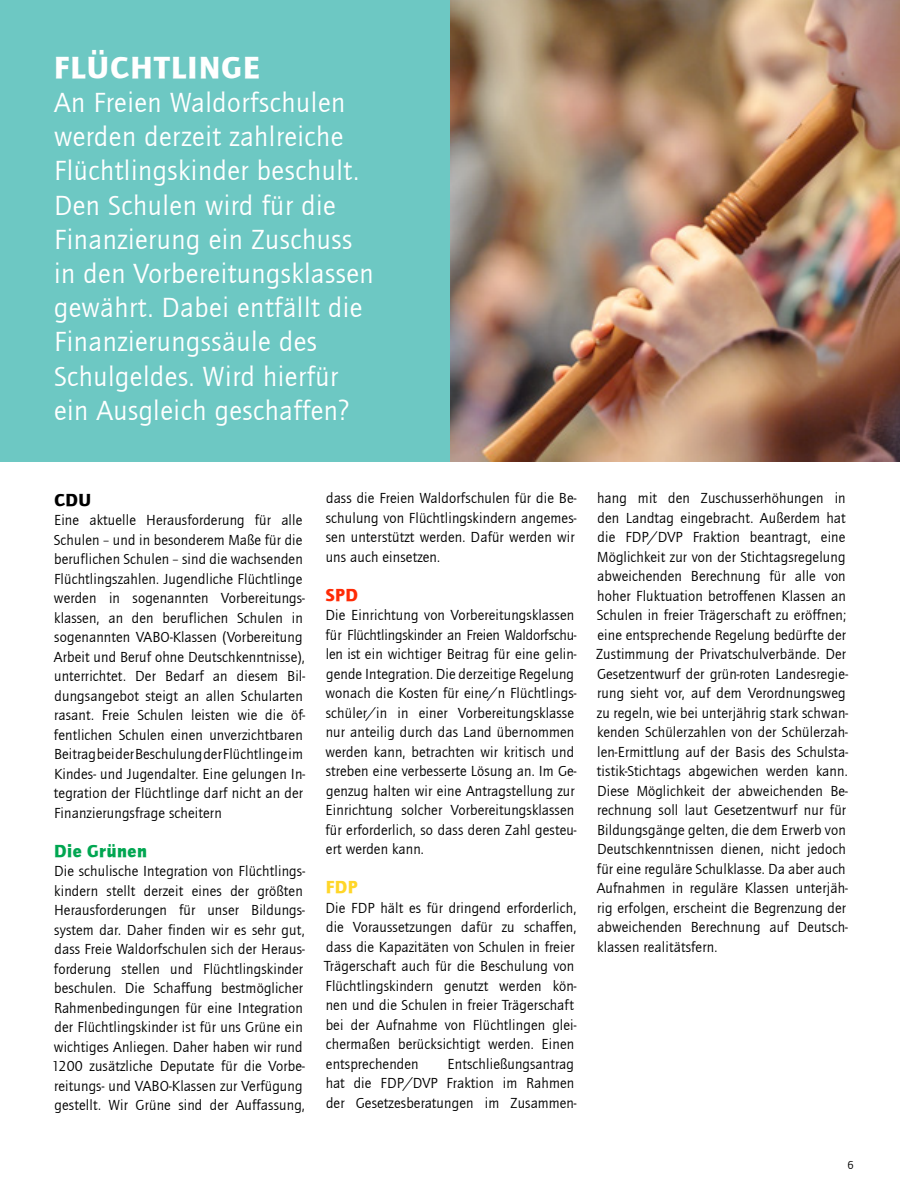
<style>
.page{position:relative;width:900px;height:1200px;background:#fff}
.page>*{position:absolute;margin:0;border:0;box-sizing:border-box;transform-origin:0 0}
.t1{font:31.5px "Quay Sans ITCTT Black";letter-spacing:.045em;color:#fff}
.t2{font:28.5px/34.2px "Quay Sans ITCTT Book";letter-spacing:.02em;color:#fff}
.t3{font:18px "Quay Sans ITCTT Black";color:#00a651}
.t4{font:18px "Quay Sans ITCTT Black";color:#000}
.t5{font:18px "Quay Sans ITCTT Black";color:#ff2b06}
.t6{font:18px "Quay Sans ITCTT Black";color:#ffd629}
.t7{font:15px/19.5px "Quay Sans ITCTT Book";letter-spacing:.01em;color:#000}
.t8{font:12px "Quay Sans ITCTT Book";color:#000}
</style>
<div class="page">
<div style="left:0;top:0;width:450px;height:462px;background:#6dc8c3"></div>
<img style="left:450px;top:0;width:450px;height:462px">
<h1 class="t1" style="left:54px;top:48px;width:207px">Flüchtlinge</h1>
<p class="t2" style="left:54px;top:85px;width:321px">An Freien Waldorfschulen werden derzeit zahlreiche<br>Flüchtlingskinder beschult.<br>Den Schulen wird für die<br>Finanzierung ein Zuschuss in den Vorbereitungsklassen gewährt. Dabei entfällt die<br>Finanzierungssäule des<br>Schulgeldes. Wird hierfür ein Ausgleich geschaffen?</p>
<p class="t4" style="left:54px;top:488px;width:13px">CDU</p>
<p class="t7" style="left:54px;top:510px;width:253px">Eine aktuelle Herausforderung für alle Schulen – und in besonderem Maße für die beruflichen Schulen – sind die wachsenden Flüchtlingszahlen. Jugendliche Flüchtlinge werden in sogenannten Vorbereitungs&shy;klassen, an den beruflichen Schulen in sogenannten VABO-Klassen (Vorbereitung Arbeit und Beruf ohne Deutschkenntnisse), unterrichtet. Der Bedarf an diesem Bil&shy;dungsangebot steigt an allen Schularten rasant. Freie Schulen leisten wie die öf&shy;fentlichen Schulen einen unverzichtbaren Beitrag bei der Beschulung der Flüchtlinge im Kindes- und Jugendalter. Eine gelungen I n&shy;tegration der Flüchtlinge darf nicht an der Finanzierungsfrage scheitern</p>
<p class="t3" style="left:54px;top:839px;width:94px">Die Grünen</p>
<p class="t7" style="left:52px;top:861px;width:255px">Die schulische I ntegration von Flüchtlings&shy;kindern stellt derzeit eines der größten Herausforderungen für unser Bildungs&shy;system dar. Daher finden wir es sehr gut, dass Freie Waldorfschulen sich der Heraus&shy;forderung stellen und Flüchtlingskinder beschulen. Die Schaffung bestmöglicher Rahmenbedingungen für eine I ntegration der Flüchtlingskinder ist für uns Grüne ein wichtiges Anliegen. Daher haben wir rund 1200 zusätzliche Deputate für die Vorbe&shy;reitungs- und VABO-Klassen zur Verfügung gestellt. Wir Grüne sind der Auffassung,</p>
<p class="t7" style="left:326px;top:488px;width:252px">dass die Freien Waldorfschulen für die Be&shy;schulung von Flüchtlingskindern angemes&shy;sen unterstützt werden. Dafür werden wir uns auch einsetzen.</p>
<p class="t5" style="left:326px;top:584px;width:12px">SPD</p>
<p class="t7" style="left:325px;top:605px;width:253px">Die Einrichtung von Vorbereitungsklassen für Flüchtlingskinder an Freien Waldorfschu&shy;len ist ein wichtiger Beitrag für eine gelin&shy;gende I ntegration. Die derzeitige Regelung wonach die Kosten für eine/n Flüchtlings&shy;schüler/in in einer Vorbereitungsklasse nur anteilig durch das Land übernommen werden kann, betrachten wir kritisch und streben eine verbesserte Lösung an. I m Ge&shy;genzug halten wir eine Antragstellung zur Einrichtung solcher Vorbereitungsklassen für erforderlich, so dass deren Zahl gesteu&shy;ert werden kann.</p>
<p class="t6" style="left:326px;top:876px;width:12px">FDP</p>
<p class="t7" style="left:324px;top:898px;width:254px">Die FDP hält es für dringend erforderlich, die Voraussetzungen dafür zu schaffen, dass die Kapazitäten von Schulen in freier Trägerschaft auch für die Beschulung von Flüchtlingskindern genutzt werden kön&shy;nen und die Schulen in freier Trägerschaft bei der Aufnahme von Flüchtlingen glei&shy;chermaßen berücksichtigt werden. Einen entsprechenden</p>
<p class="t7" style="left:326px;top:1054px;width:252px;text-indent:122px">Entschließungsantrag hat die FDP/DVP Fraktion im Rahmen der Gesetzesberatungen im Zusammen-</p>
<p class="t7" style="left:596px;top:488px;width:253px">hang mit den Zuschusserhöhungen in den Landtag eingebracht. Außerdem hat die FDP/DVP Fraktion beantragt, eine Möglichkeit zur von der Stichtagsregelung abweichenden Berechnung für alle von hoher Fluktuation betroffenen Klassen an Schulen in freier Trägerschaft zu eröffnen; eine entsprechende Regelung bedürfte der Zustimmung der Privatschulverbände. Der Gesetzentwurf der grün-roten Landesregie&shy;rung sieht vor, auf dem Verordnungsweg zu regeln, wie bei unterjährig stark schwan&shy;kenden Schülerzahlen von der Schülerzah&shy;len-Ermittlung auf der Basis des Schulsta&shy;tistik-Stichtags abgewichen werden kann.<br>Diese Möglichkeit der abweichenden Be&shy;rechnung soll laut Gesetzentwurf nur für Bildungsgänge gelten, die dem Erwerb von Deutschkenntnissen dienen, nicht jedoch für eine reguläre Schulklasse. Da aber auch Aufnahmen in reguläre Klassen unterjäh&shy;rig erfolgen, erscheint die Begrenzung der abweichenden Berechnung auf Deutsch&shy;klassen realitätsfern.</p>
<p class="t8" style="left:848px;top:1157px;width:8px">6</p>
</div>
